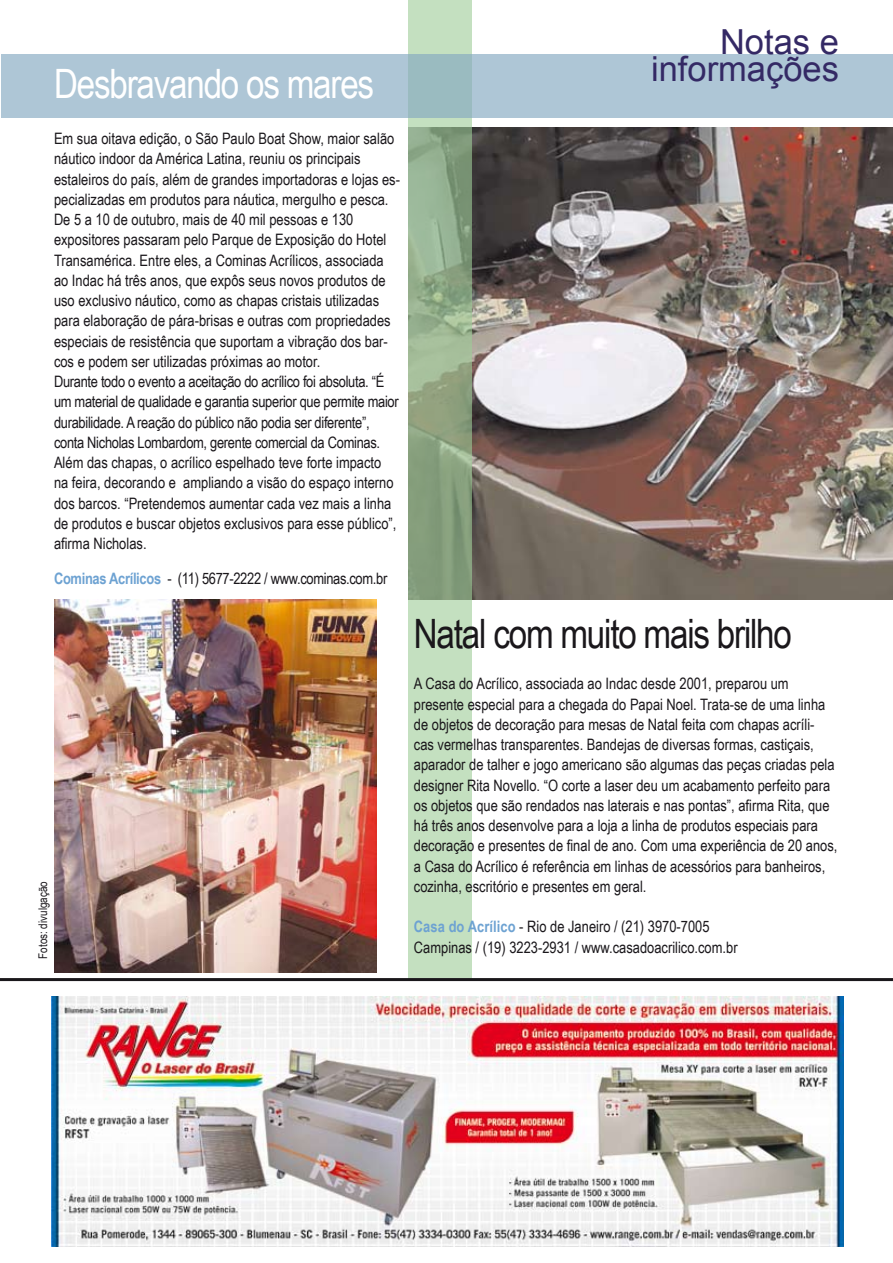
<style>
.page{position:relative;width:893px;height:1263px;background:#fff}
.page>*{position:absolute;margin:0;border:0;box-sizing:border-box;transform-origin:0 0}
.t1{font:40.5px "Arial Narrow";letter-spacing:-.03em;color:#1a171b}
.t2{font:40.5px "Arial Narrow";letter-spacing:-.03em;color:#fff}
.t3{font:34.5px/27px "Arial";color:#342965;text-align:right}
.t4{font:15.75px/20.2px "Arial Narrow";color:#1a171b}
.t5{font:15.75px "Arial Narrow";letter-spacing:-.02em;color:#1a171b}
.t6{font:12px "Arial Narrow";color:#1a171b}
.s1{font-weight:700;color:#6da2d2}
</style>
<div class="page">
<img style="left:54px;top:600px;width:323px;height:372px">
<img style="left:472px;top:128px;width:421px;height:472px">
<svg style="left:409px;top:0;width:63px;height:978px"></svg>
<svg style="left:1px;top:55px;width:892px;height:63px;fill:#aec6d6"></svg>
<img style="left:51px;top:996px;width:792px;height:250px">
<hr style="left:0;top:978px;width:893px;height:3px;background:#1a171b">
<h1 class="t2" style="left:54px;top:54px;width:322px">Desbravando os mares</h1>
<p class="t4" style="left:54px;top:128px;width:348px">Em sua oitava edição, o São Paulo Boat Show, maior salão náutico indoor da América Latina, reuniu os principais estaleiros do país, além de grandes importadoras e lojas es&shy;pecializadas em produtos para náutica, mergulho e pesca.<br>De 5 a 10 de outubro, mais de 40 mil pessoas e 130 expositores passaram pelo Parque de Exposição do Hotel Transamérica. Entre eles, a Cominas Acrílicos, associada ao Indac há três anos, que expôs seus novos produtos de uso exclusivo náutico, como as chapas cristais utilizadas para elaboração de pára-brisas e outras com propriedades especiais de resistência que suportam a vibração dos bar&shy;cos e podem ser utilizadas próximas ao motor.<br>Durante todo o evento a aceitação do acrílico foi absoluta. “É um material de qualidade e garantia superior que permite maior durabilidade. A reação do público não podia ser diferente”, conta Nicholas Lombardom, gerente comercial da Cominas.<br>Além das chapas, o acrílico espelhado teve forte impacto<br>na feira, decorando e ampliando a visão do espaço interno dos barcos. “Pretendemos aumentar cada vez mais a linha de produtos e buscar objetos exclusivos para esse público”, afirma Nicholas.</p>
<p class="t5" style="left:54px;top:567px;width:335px"><span class="s1">Cominas Acrílicos</span> - (11) 5677-2222 / www.cominas.com.br</p>
<p class="t6" style="left:34px;top:958px;width:79px;rotate:-90deg">Fotos: divulgação</p>
<h2 class="t3" style="left:651px;top:28px;width:189px">Notas e informações</h2>
<h1 class="t1" style="left:414px;top:603px;width:380px">Natal com muito mais brilho</h1>
<p class="t4" style="left:414px;top:673px;width:425px">A Casa do Acrílico, associada ao Indac desde 2001, preparou um presente especial para a chegada do Papai Noel. Trata-se de uma linha de objetos de decoração para mesas de Natal feita com chapas acríli&shy;cas vermelhas transparentes. Bandejas de diversas formas, castiçais, aparador de talher e jogo americano são algumas das peças criadas pela designer Rita Novello. “O corte a laser deu um acabamento perfeito para os objetos que são rendados nas laterais e nas pontas”, afirma Rita, que há três anos desenvolve para a loja a linha de produtos especiais para decoração e presentes de final de ano. Com uma experiência de 20 anos, a Casa do Acrílico é referência em linhas de acessórios para banheiros, cozinha, escritório e presentes em geral.</p>
<p class="t4" style="left:414px;top:916px;width:325px"><span class="s1">Casa do Acrílico</span> - Rio de Janeiro / (21) 3970-7005<br>Campinas / (19) 3223-2931 / www.casadoacrilico.com.br</p>
</div>
